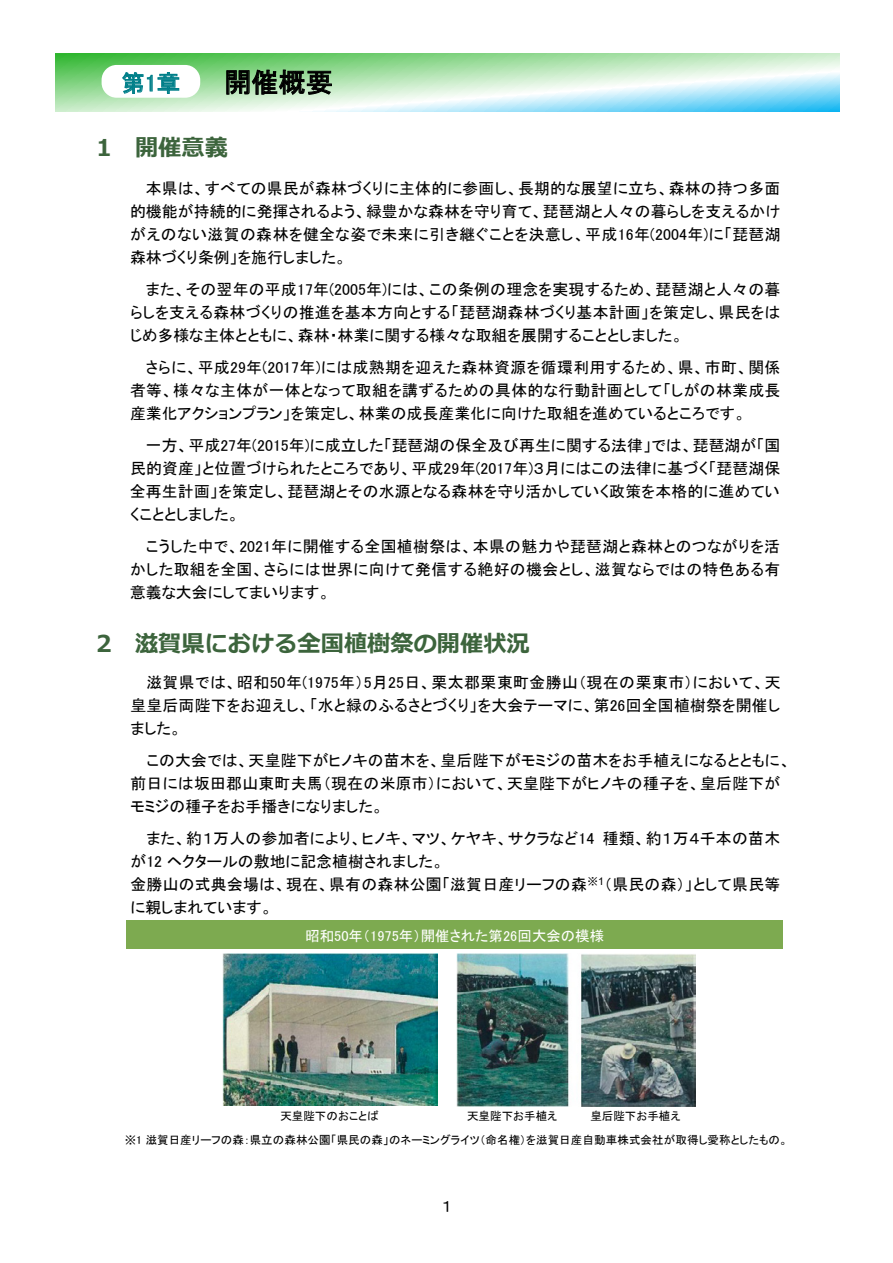
<style>
.page{position:relative;width:893px;height:1263px;background:#fff}
.page>*{position:absolute;margin:0;border:0;box-sizing:border-box;transform-origin:0 0}
.t1{font:27px "MS P Gothic";color:#000}
.t2{font:700 23.25px "Meiryo";color:#3c643c}
.t3{font:23.25px "MS P Gothic";color:#007f89}
.t4{font:15.9px/23px "MS P Gothic";letter-spacing:.01em;color:#000;text-align:justify}
.t5{font:14.4px "MS P Gothic";color:#fff}
.t6{font:11.55px/23.9px "MS P Gothic";color:#000}
</style>
<div class="page">
<svg style="left:55px;top:53px;width:784px;height:58px;background:#b2e5c7"></svg>
<div style="left:126px;top:920px;width:657px;height:29px;background:#7daa50"></div>
<div style="left:102px;top:65px;width:98px;height:33px;background:#fff;border-radius:15px"></div>
<svg style="left:122px;top:72px;width:57px;height:22px"></svg>
<svg style="left:226px;top:69px;width:106px;height:26px;background:#628362"></svg>
<img style="left:223px;top:953px;width:214px;height:153px">
<img style="left:457px;top:953px;width:238px;height:153px">
<p class="t3" style="left:122px;top:71px;width:60px">第1章</p>
<p class="t1" style="left:224px;top:69px;width:110px">開催概要</p>
<p class="t2" style="left:96px;top:131px;width:133px">1 開催意義</p>
<p class="t4" style="left:130px;top:177px;width:652px;text-indent:16px">本県は、すべての県民が森林づくりに主体的に参画し、長期的な展望に立ち、森林の持つ多面的機能が持続的に発揮されるよう、緑豊かな森林を守り育て、琵琶湖と人々の暮らしを支えるかけがえのない滋賀の森林を健全な姿で未来に引き継ぐことを決意し、平成16年(2004年)に「琵琶湖森林づくり条例」を施行しました。</p>
<p class="t4" style="left:130px;top:278px;width:652px;text-indent:16px">また、その翌年の平成17年(2005年)には、この条例の理念を実現するため、琵琶湖と人々の暮らしを支える森林づくりの推進を基本方向とする「琵琶湖森林づくり基本計画」を策定し、県民をはじめ多様な主体とともに、森林・林業に関する様々な取組を展開することとしました。</p>
<p class="t4" style="left:130px;top:356px;width:652px;text-indent:16px">さらに、平成29年(2017年)には成熟期を迎えた森林資源を循環利用するため、県、市町、関係者等、様々な主体が一体となって取組を講ずるための具体的な行動計画として「しがの林業成長産業化アクションプラン」を策定し、林業の成長産業化に向けた取組を進めているところです。</p>
<p class="t4" style="left:130px;top:434px;width:652px;text-indent:16px">一方、平成27年(2015年)に成立した「琵琶湖の保全及び再生に関する法律」では、琵琶湖が「国民的資産」と位置づけられたところであり、平成29年(2017年)３月にはこの法律に基づく「琵琶湖保全再生計画」を策定し、琵琶湖とその水源となる森林を守り活かしていく政策を本格的に進めていくこととしました。</p>
<p class="t4" style="left:130px;top:534px;width:652px;text-indent:16px">こうした中で、2021年に開催する全国植樹祭は、本県の魅力や琵琶湖と森林とのつながりを活かした取組を全国、さらには世界に向けて発信する絶好の機会とし、滋賀ならではの特色ある有意義な大会にしてまいります。</p>
<p class="t2" style="left:96px;top:627px;width:435px">2 滋賀県における全国植樹祭の開催状況</p>
<p class="t4" style="left:131px;top:671px;width:652px;text-indent:16px">滋賀県では、昭和50年(1975年）5月25日、栗太郡栗東町金勝山（現在の栗東市）において、天皇皇后両陛下をお迎えし、「水と緑のふるさとづくり」を大会テーマに、第26回全国植樹祭を開催しました。</p>
<p class="t4" style="left:131px;top:749px;width:662px;text-align:left;text-indent:16px">この大会では、天皇陛下がヒノキの苗木を、皇后陛下がモミジの苗木をお手植えになるとともに、前日には坂田郡山東町夫馬（現在の米原市）において、天皇陛下がヒノキの種子を、皇后陛下がモミジの種子をお手播きになりました。</p>
<p class="t4" style="left:130px;top:826px;width:651px;text-align:left;text-indent:16px">また、約１万人の参加者により、ヒノキ、マツ、ケヤキ、サクラなど14 種類、約１万４千本の苗木が12 ヘクタールの敷地に記念植樹されました。<br>金勝山の式典会場は、現在、県有の森林公園「滋賀日産リーフの森<sup>※</sup><sup>1</sup>（県民の森）」として県民等に親しまれています。</p>
<p class="t5" style="left:305px;top:929px;width:300px">昭和50年（1975年）開催された第26回大会の模様</p>
<p class="t6" style="left:125px;top:1104px;width:664px;text-indent:156px">天皇陛下のおことば<br>※1 滋賀日産リーフの森：県立の森林公園「県民の森」のネーミングライツ（命名権）を滋賀日産自動車株式会社が取得し愛称としたもの。</p>
<p class="t6" style="left:467px;top:1104px;width:92px">天皇陛下お手植え</p>
<p class="t6" style="left:590px;top:1104px;width:92px">皇后陛下お手植え</p>
<p class="t4" style="left:441px;top:1194px;width:12px">１</p>
</div>
